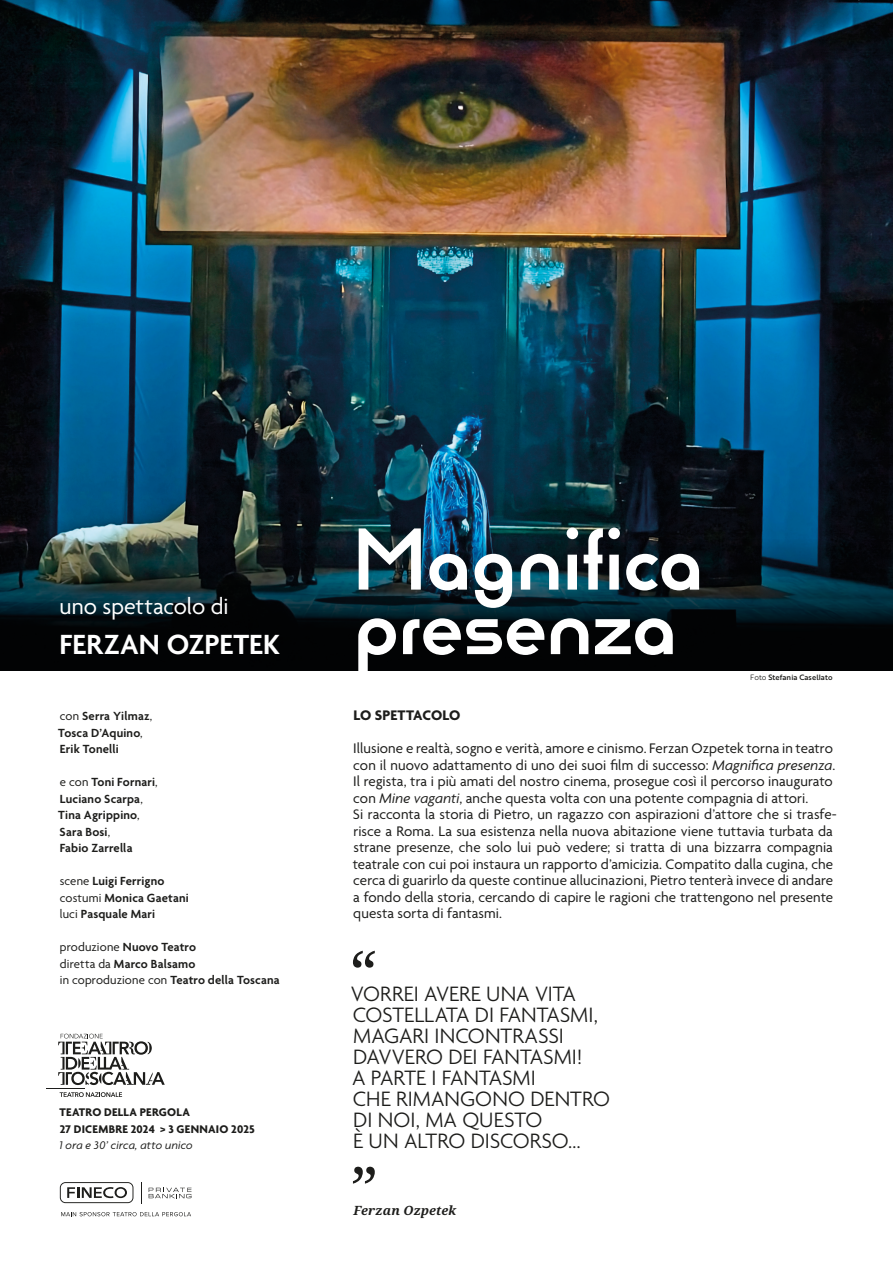
<style>
.page{position:relative;width:893px;height:1263px;background:#fff}
.page>*{position:absolute;margin:0;border:0;box-sizing:border-box;transform-origin:0 0}
.t1{font:84px/64.5px "Reross Quadratic";letter-spacing:-.03em;color:#fff}
.t2{font:600 30px "Agenda";letter-spacing:.005em;color:#fff}
.t3{font:24px "Agenda";letter-spacing:-.005em;color:#fff}
.t4{font:300 22.5px/21px "Agenda";letter-spacing:-.005em;color:#1d1d1b}
.t5{font:15px/16.5px "Agenda";letter-spacing:.005em;color:#1d1d1b}
.t6{font:700 15px "Agenda";letter-spacing:-.005em;color:#1d1d1b}
.t7{font:600 12.75px/16.5px "Agenda";letter-spacing:.015em;color:#1d1d1b}
.t8{font:italic 700 12.75px "Noto Serif";letter-spacing:.015em;color:#1d1d1b}
.t9{font:700 12px/16.5px "Agenda";letter-spacing:.02em;color:#1d1d1b}
.t10{font:italic 12px "Agenda";letter-spacing:.015em;color:#1d1d1b}
.t11{font:7.5px "Brother 1816 Medium";letter-spacing:.015em;color:#1d1d1b}
.s1{font-weight:400}
.s2{font-family:"Brother 1816 Book"}
.s3{font-style:italic}
</style>
<div class="page">
<img style="left:0;top:0;width:893px;height:670px">
<svg style="left:353px;top:951px;width:22px;height:17px"></svg>
<svg style="left:353px;top:1167px;width:22px;height:17px"></svg>
<svg style="left:149px;top:1188px;width:43px;height:10px"></svg>
<svg style="left:141px;top:1182px;width:1px;height:21px"></svg>
<svg style="left:60px;top:1182px;width:73px;height:21px"></svg>
<svg style="left:61px;top:1212px;width:130px;height:4px"></svg>
<svg style="left:60px;top:1092px;width:62px;height:5px"></svg>
<hr style="left:47px;top:1088px;width:38px;height:1px;background:#1d1d1b">
<svg style="left:58px;top:1034px;width:107px;height:51px"></svg>
<h3 class="t3" style="left:60px;top:594px;width:171px">uno spettacolo di</h3>
<h2 class="t2" style="left:60px;top:628px;width:222px">FERZAN OZPETEK</h2>
<p class="t7" style="left:58px;top:708px;width:96px"><span class="s1">con</span> Serra Yilmaz<span class="s1">,<br></span>Tosca D’Aquino<span class="s1">,<br></span>Erik Tonelli</p>
<p class="t7" style="left:58px;top:774px;width:101px"><span class="s1">e con</span> Toni Fornari<span class="s1">,<br></span>Luciano Scarpa<span class="s1">,<br></span>Tina Agrippino<span class="s1">,<br></span>Sara Bosi<span class="s1">,<br></span>Fabio Zarrella</p>
<p class="t7" style="left:60px;top:873px;width:131px"><span class="s1">scene</span> Luigi Ferrigno <span class="s1">costumi</span> Monica Gaetani <span class="s1">luci</span> Pasquale Mari</p>
<p class="t7" style="left:60px;top:939px;width:221px"><span class="s1">produzione</span> Nuovo Teatro<br><span class="s1">diretta da</span> Marco Balsamo<br><span class="s1">in coproduzione con</span> Teatro della Toscana</p>
<p class="t9" style="left:60px;top:1105px;width:197px">TEATRO DELLA PERGOLA<br>27 DICEMBRE 2024 &gt; 3 GENNAIO 2025</p>
<p class="t10" style="left:60px;top:1138px;width:135px">1 ora e 30’ circa, atto unico</p>
<h1 class="t1" style="left:353px;top:527px;width:353px">Magnifica presenza</h1>
<p class="t11" style="left:750px;top:671px;width:84px"><span class="s2">Foto</span> Stefania Casellato</p>
<p class="t6" style="left:354px;top:707px;width:108px">LO SPETTACOLO</p>
<p class="t5" style="left:353px;top:741px;width:486px">Illusione e realtà, sogno e verità, amore e cinismo. Ferzan Ozpetek torna in teatro con il nuovo adattamento di uno dei suoi film di successo: <span class="s3">Magnifica presenza</span>.<br>Il regista, tra i più amati del nostro cinema, prosegue così il percorso inaugurato con <span class="s3">Mine vaganti</span>, anche questa volta con una potente compagnia di attori.<br>Si racconta la storia di Pietro, un ragazzo con aspirazioni d’attore che si trasfe&shy;risce a Roma. La sua esistenza nella nuova abitazione viene tuttavia turbata da strane presenze, che solo lui può vedere; si tratta di una bizzarra compagnia teatrale con cui poi instaura un rapporto d’amicizia. Compatito dalla cugina, che cerca di guarirlo da queste continue allucinazioni, Pietro tenterà invece di andare a fondo della storia, cercando di capire le ragioni che trattengono nel presente questa sorta di fantasmi.</p>
<h3 class="t4" style="left:351px;top:984px;width:261px">VORREI AVERE UNA VITA<br>COSTELLATA DI FANTASMI,<br>MAGARI INCONTRASSI<br>DAVVERO DEI FANTASMI!<br>A PARTE I FANTASMI<br>CHE RIMANGONO DENTRO<br>DI NOI, MA QUESTO<br>È UN ALTRO DISCORSO…</h3>
<p class="t8" style="left:353px;top:1202px;width:104px">Ferzan Ozpetek</p>
</div>
